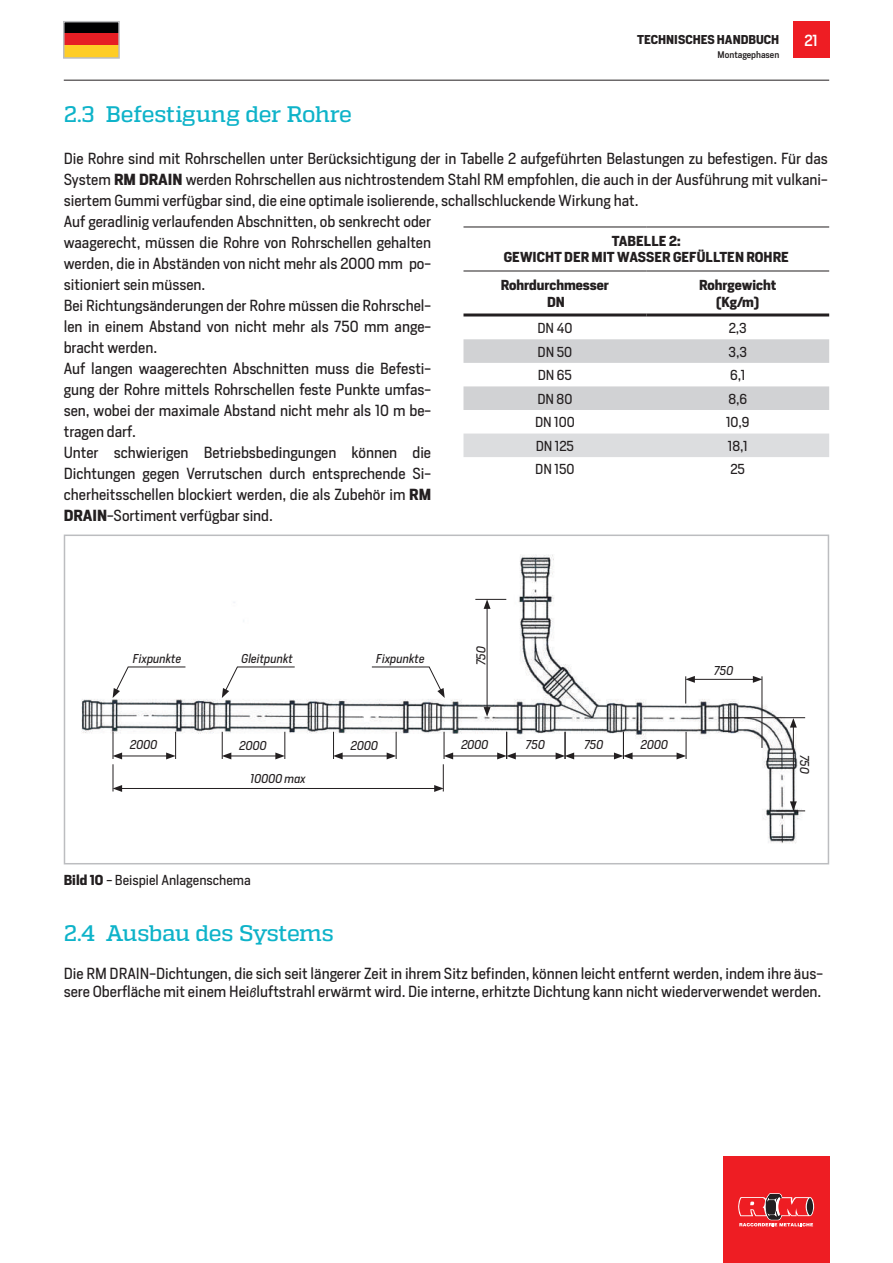
<style>
.page{position:relative;width:893px;height:1263px;background:#fff}
.page>*{position:absolute;margin:0;border:0;box-sizing:border-box;transform-origin:0 0}
.t1{font:500 22.5px "Quadon";letter-spacing:-.02em;color:#0eb3c9}
.t2{font:15px/21px "Heron Sans";color:#231f20}
.t3{font:500 15px "Heron Sans";color:#fff}
.t4{font:13.5px "Heron Sans";color:#231f20}
.t5{font:700 13.5px/16.2px "Heron Sans";color:#231f20;text-align:center}
.t6{font:italic 12px "Heron Sans";color:#231f20}
.t7{font:700 12px "Heron Sans";color:#231f20}
.t8{font:500 9px "Heron Sans";color:#231f20}
.s1{font-weight:700}
.s2{font-family:"Calibri";font-style:italic;font-size:13.5px}
</style>
<div class="page">
<hr style="left:64px;top:80px;width:765px;height:1px;background:#231f20">
<div style="left:723px;top:1157px;width:106px;height:106px;background:#ee1d23"></div>
<svg style="left:738px;top:1193px;width:76px;height:33px"></svg>
<div style="left:793px;top:22px;width:36px;height:36px;background:#ee1d23"></div>
<div style="left:64px;top:22px;width:55px;height:36px;background:#000001"></div>
<div style="left:64px;top:34px;width:55px;height:24px;background:#e61e24"></div>
<div style="left:64px;top:46px;width:55px;height:12px;background:#fecd26"></div>
<div style="left:63px;top:21px;width:57px;height:38px;border:2px solid #bcbdc0"></div>
<img style="left:81px;top:554px;width:725px;height:290px">
<div style="left:64px;top:534px;width:765px;height:330px;border:2px solid #bcbdc0"></div>
<hr style="left:120px;top:756px;width:49px;height:1px;background:#231f20">
<svg style="left:166px;top:732px;width:10px;height:27px"></svg>
<hr style="left:120px;top:788px;width:317px;height:1px;background:#231f20">
<svg style="left:113px;top:732px;width:9px;height:60px"></svg>
<hr style="left:229px;top:756px;width:49px;height:1px;background:#231f20">
<svg style="left:222px;top:732px;width:9px;height:27px"></svg>
<svg style="left:275px;top:732px;width:10px;height:27px"></svg>
<hr style="left:340px;top:756px;width:49px;height:1px;background:#231f20">
<svg style="left:333px;top:732px;width:10px;height:27px"></svg>
<svg style="left:387px;top:732px;width:10px;height:27px"></svg>
<hr style="left:451px;top:756px;width:49px;height:1px;background:#231f20">
<svg style="left:434px;top:732px;width:19px;height:60px"></svg>
<hr style="left:630px;top:756px;width:49px;height:1px;background:#231f20">
<svg style="left:677px;top:732px;width:10px;height:27px"></svg>
<hr style="left:513px;top:756px;width:45px;height:1px;background:#231f20">
<svg style="left:497px;top:732px;width:19px;height:27px"></svg>
<hr style="left:692px;top:679px;width:63px;height:1px;background:#231f20">
<svg style="left:685px;top:676px;width:10px;height:27px"></svg>
<svg style="left:753px;top:676px;width:9px;height:7px"></svg>
<hr style="left:762px;top:676px;width:1px;height:72px;background:#231f20">
<hr style="left:719px;top:717px;width:86px;height:1px;background:#231f20">
<hr style="left:793px;top:725px;width:1px;height:79px;background:#231f20">
<svg style="left:790px;top:718px;width:7px;height:9px"></svg>
<svg style="left:776px;top:801px;width:29px;height:10px"></svg>
<hr style="left:487px;top:606px;width:1px;height:103px;background:#231f20">
<svg style="left:484px;top:707px;width:7px;height:9px"></svg>
<svg style="left:484px;top:600px;width:7px;height:9px"></svg>
<hr style="left:475px;top:599px;width:31px;height:1px;background:#231f20">
<hr style="left:572px;top:756px;width:44px;height:1px;background:#231f20">
<svg style="left:556px;top:732px;width:18px;height:27px"></svg>
<svg style="left:614px;top:732px;width:19px;height:27px"></svg>
<svg style="left:113px;top:666px;width:73px;height:32px"></svg>
<svg style="left:371px;top:666px;width:74px;height:32px"></svg>
<svg style="left:222px;top:666px;width:73px;height:32px"></svg>
<svg style="left:463px;top:339px;width:366px;height:71px"></svg>
<div style="left:463px;top:433px;width:366px;height:24px;background:#dcdddf"></div>
<hr style="left:463px;top:227px;width:183px;height:1px;background:#231f20">
<hr style="left:646px;top:227px;width:183px;height:1px;background:#231f20">
<hr style="left:463px;top:271px;width:183px;height:1px;background:#231f20">
<hr style="left:646px;top:271px;width:183px;height:1px;background:#231f20">
<hr style="left:463px;top:313px;width:183px;height:3px;background:#231f20">
<hr style="left:646px;top:313px;width:183px;height:3px;background:#231f20">
<h1 class="t1" style="left:64px;top:101px;width:290px">2.3 Befestigung der Rohre</h1>
<p class="t7" style="left:637px;top:31px;width:144px">TECHNISCHES HANDBUCH</p>
<p class="t3" style="left:804px;top:31px;width:15px">21</p>
<p class="t8" style="left:718px;top:49px;width:63px">Montagephasen</p>
<p class="t2" style="left:64px;top:148px;width:766px;text-align:justify">Die Rohre sind mit Rohrschellen unter Berücksichtigung der in Tabelle 2 aufgeführten Belastungen zu befestigen. Für das System <span class="s1">RM DRAIN</span> werden Rohrschellen aus nichtrostendem Stahl RM empfohlen, die auch in der Ausführung mit vulkani&shy;siertem Gummi verfügbar sind, die eine optimale isolierende, schallschluckende Wirkung hat.</p>
<p class="t2" style="left:64px;top:211px;width:369px">Auf geradlinig verlaufenden Abschnitten, ob senkrecht oder waagerecht, müssen die Rohre von Rohrschellen gehalten werden, die in Abständen von nicht mehr als 2000 mm po&shy;sitioniert sein müssen.<br>Bei Richtungsänderungen der Rohre müssen die Rohrschel&shy;len in einem Abstand von nicht mehr als 750 mm ange&shy;bracht werden.<br>Auf langen waagerechten Abschnitten muss die Befesti&shy;gung der Rohre mittels Rohrschellen feste Punkte umfas&shy;sen, wobei der maximale Abstand nicht mehr als 10 m be&shy;tragen darf.<br>Unter schwierigen Betriebsbedingungen können die Dichtungen gegen Verrutschen durch entsprechende Si&shy;cherheitsschellen blockiert werden, die als Zubehör im <span class="s1">RM DRAIN</span>-Sortiment verfügbar sind.</p>
<p class="t5" style="left:504px;top:233px;width:287px">TABELLE 2:<br>GEWICHT DER MIT WASSER GEFÜLLTEN ROHRE</p>
<p class="t5" style="left:501px;top:277px;width:110px">Rohrdurchmesser<br>DN</p>
<p class="t5" style="left:699px;top:277px;width:79px">Rohrgewicht (Kg/m)</p>
<p class="t4" style="left:537px;top:319px;width:36px">DN 40</p>
<p class="t4" style="left:729px;top:319px;width:20px">2,3</p>
<p class="t4" style="left:538px;top:343px;width:36px">DN 50</p>
<p class="t4" style="left:729px;top:343px;width:20px">3,3</p>
<p class="t4" style="left:538px;top:366px;width:36px">DN 65</p>
<p class="t4" style="left:730px;top:366px;width:17px">6,1</p>
<p class="t4" style="left:537px;top:390px;width:36px">DN 80</p>
<p class="t4" style="left:728px;top:390px;width:20px">8,6</p>
<p class="t4" style="left:535px;top:414px;width:41px">DN 100</p>
<p class="t4" style="left:726px;top:414px;width:25px">10,9</p>
<p class="t4" style="left:536px;top:437px;width:40px">DN 125</p>
<p class="t4" style="left:728px;top:437px;width:21px">18,1</p>
<p class="t4" style="left:535px;top:461px;width:41px">DN 150</p>
<p class="t4" style="left:730px;top:461px;width:16px">25</p>
<p class="t6" style="left:133px;top:651px;width:50px">Fixpunkte</p>
<p class="t6" style="left:241px;top:650px;width:53px">Gleitpunkt</p>
<p class="t6" style="left:376px;top:651px;width:50px">Fixpunkte</p>
<p class="t6" style="left:473px;top:665px;width:21px;rotate:-90deg">750</p>
<p class="t6" style="left:714px;top:663px;width:21px">750</p>
<p class="t6" style="left:130px;top:737px;width:29px">2000</p>
<p class="t6" style="left:240px;top:738px;width:29px">2000</p>
<p class="t6" style="left:351px;top:738px;width:29px">2000</p>
<p class="t6" style="left:461px;top:737px;width:29px">2000</p>
<p class="t6" style="left:526px;top:737px;width:21px">750</p>
<p class="t6" style="left:641px;top:737px;width:29px">2000</p>
<p class="t6" style="left:584px;top:737px;width:21px">750</p>
<p class="t6" style="left:251px;top:770px;width:57px">10000 max</p>
<p class="t4" style="left:64px;top:871px;width:189px"><span class="s1">Bild 10</span> - Beispiel Anlagenschema</p>
<h1 class="t1" style="left:64px;top:920px;width:272px">2.4 Ausbau des Systems</h1>
<p class="t6" style="left:812px;top:755px;width:21px;rotate:90deg">750</p>
<p class="t2" style="left:64px;top:964px;width:761px;line-height:18px">Die RM DRAIN-Dichtungen, die sich seit längerer Zeit in ihrem Sitz befinden, können leicht entfernt werden, indem ihre äus&shy;sere Oberfläche mit einem Hei<span class="s2">β</span>luftstrahl erwärmt wird. Die interne, erhitzte Dichtung kann nicht wiederverwendet werden.</p>
</div>
